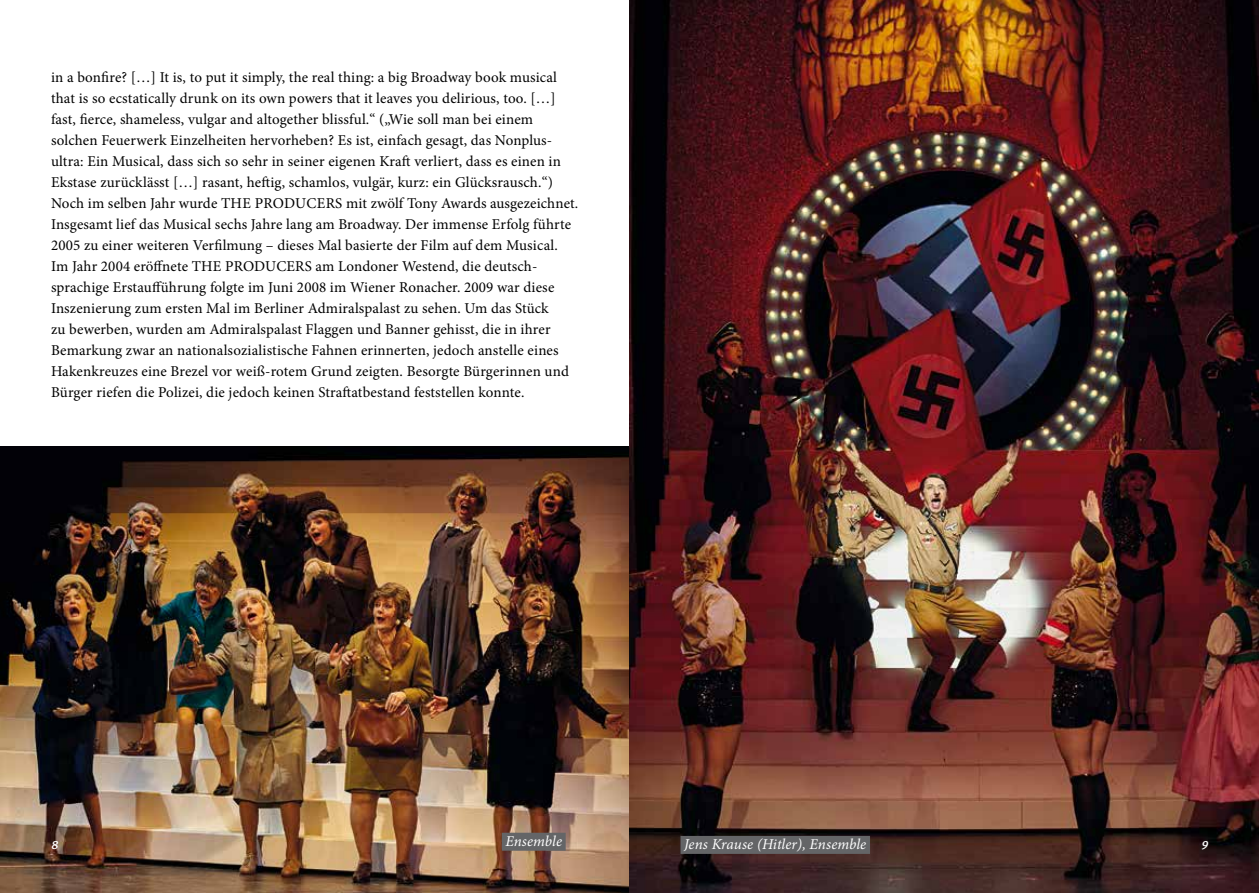
<style>
.page{position:relative;width:1259px;height:893px;background:#fff}
.page>*{position:absolute;margin:0;border:0;box-sizing:border-box;transform-origin:0 0}
.t1{font:15px/21px "Minion Pro";letter-spacing:.01em;color:#000}
.t2{font:italic 15px "Minion Pro";letter-spacing:.005em;color:#fff}
.t3{font:italic 12px "Meta Medium LF";color:#fff}
.s1{color:#646567}
</style>
<div class="page">
<img style="left:0;top:446px;width:629px;height:447px">
<div style="left:502px;top:833px;width:64px;height:18px;background:#646567"></div>
<img style="left:629px;top:0;width:630px;height:893px">
<div style="left:680px;top:836px;width:190px;height:18px;background:#646567"></div>
<p class="t1" style="left:51px;top:67px;width:529px">in a bonfire? […] It is, to put it simply, the real thing: a big Broadway book musical that is so ecstatically drunk on its own powers that it leaves you delirious, too. […] fast, fierce, shameless, vulgar and altogether blissful.“ („Wie soll man bei einem solchen Feuerwerk Einzelheiten hervorheben? Es ist, einfach gesagt, das Nonplus&shy;ultra: Ein Musical, dass sich so sehr in seiner eigenen Kraft verliert, dass es einen in Ekstase zurücklässt […] rasant, heftig, schamlos, vulgär, kurz: ein Glücksrausch.“)<br>Noch im selben Jahr wurde THE PRODUCERS mit zwölf Tony Awards ausgezeichnet.<br>Insgesamt lief das Musical sechs Jahre lang am Broadway. Der immense Erfolg führte 2005 zu einer weiteren Verfilmung – dieses Mal basierte der Film auf dem Musical.<br>Im Jahr 2004 eröffnete THE PRODUCERS am Londoner Westend, die deutsch&shy;sprachige Erstaufführung folgte im Juni 2008 im Wiener Ronacher. 2009 war diese Inszenierung zum ersten Mal im Berliner Admiralspalast zu sehen. Um das Stück<br>zu bewerben, wurden am Admiralspalast Flaggen und Banner gehisst, die in ihrer Bemarkung zwar an nationalsozialistische Fahnen erinnerten, jedoch anstelle eines Hakenkreuzes eine Brezel vor weiß-rotem Grund zeigten. Besorgte Bürgerinnen und Bürger riefen die Polizei, die jedoch keinen Straftatbestand feststellen konnte.</p>
<p class="t3" style="left:51px;top:838px;width:11px">8</p>
<p class="t2" style="left:505px;top:831px;width:62px">Ensemble<span class="s1">.</span></p>
<p class="t2" style="left:684px;top:834px;width:184px">Jens Krause (Hitler), Ensemble</p>
<p class="t3" style="left:1201px;top:838px;width:11px">9</p>
</div>
